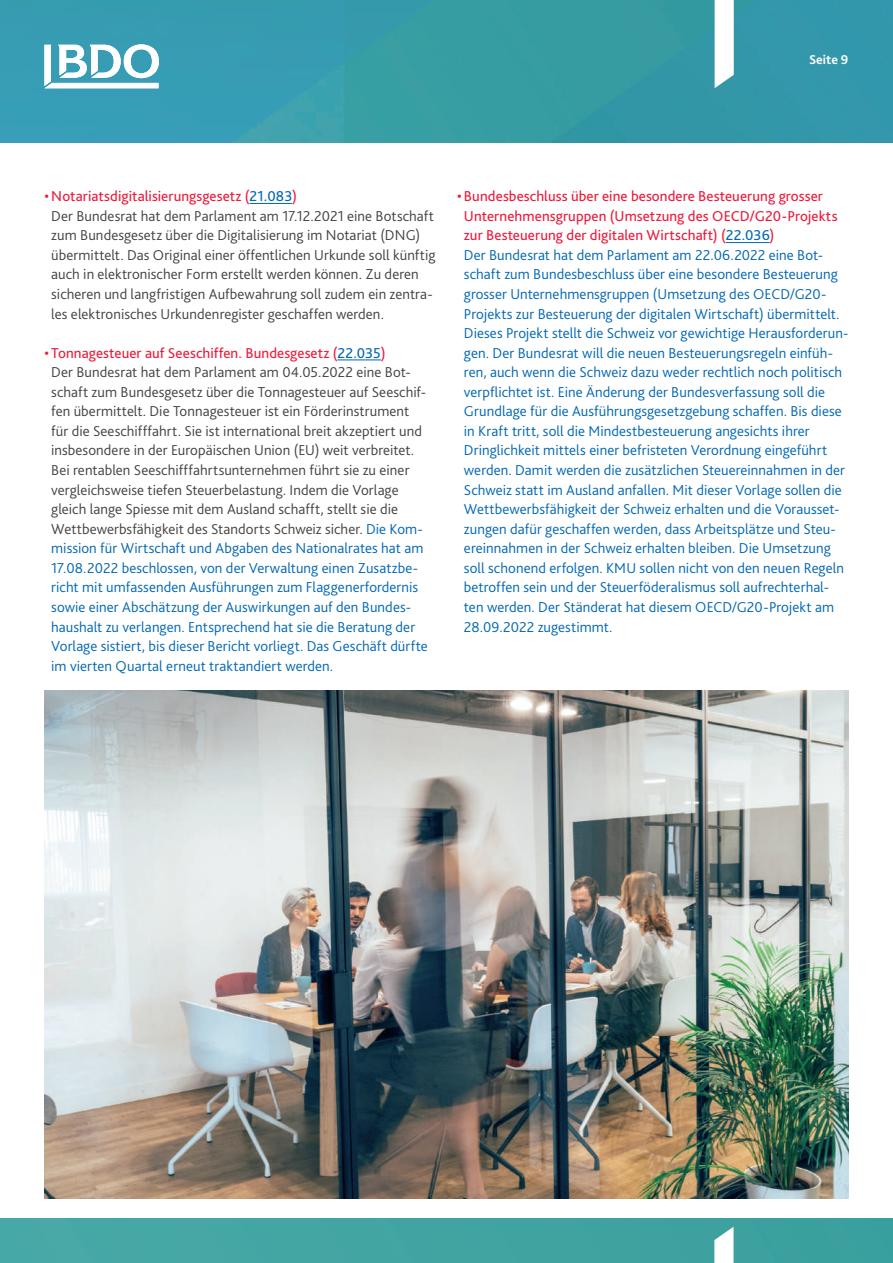
<style>
.page{position:relative;width:893px;height:1263px;background:#fff}
.page>*{position:absolute;margin:0;border:0;box-sizing:border-box;transform-origin:0 0}
.t1{font:300 15px/19.5px "Bliss Pro";letter-spacing:.005em;color:#414140}
.t2{font:300 15px/19.5px "Bliss Pro";letter-spacing:.005em;color:#0166b3}
.t3{font:700 13.5px "Bliss Pro";color:#fff}
.s1{font-weight:400;color:#ed1a3a}
.s2{font-weight:400;color:#0166b3}
.s3{color:#0166b3}
.s4{font-weight:400}
</style>
<div class="page">
<img style="left:0;top:0;width:892px;height:143px">
<div style="left:0;top:1218px;width:892px;height:45px;background:#42a4a1"></div>
<svg style="left:714px;top:1227px;width:19px;height:36px"></svg>
<svg style="left:714px;top:0;width:19px;height:88px"></svg>
<img style="left:44px;top:690px;width:804px;height:509px">
<svg style="left:44px;top:44px;width:115px;height:44px"></svg>
<hr style="left:249px;top:203px;width:43px;height:1px;background:#0166b3">
<hr style="left:337px;top:360px;width:44px;height:1px;background:#0166b3">
<hr style="left:725px;top:242px;width:44px;height:1px;background:#0166b3">
<p class="t3" style="left:809px;top:55px;width:41px">Seite 9</p>
<p class="t1" style="left:51px;top:188px;width:386px;text-indent:-7px"><span class="s1">• Notariatsdigitalisierungsgesetz (</span><span class="s2">21.083</span><span class="s1">)<br></span>Der Bundesrat hat dem Parlament am 17.12.2021 eine Botschaft zum Bundesgesetz über die Digitalisierung im Notariat (DNG) übermittelt. Das Original einer öffentlichen Urkunde soll künftig auch in elektronischer Form erstellt werden können. Zu deren sicheren und langfristigen Aufbewahrung soll zudem ein zentra&shy;les elektronisches Urkundenregister geschaffen werden.</p>
<p class="t1" style="left:51px;top:344px;width:378px;text-indent:-7px"><span class="s1">• Tonnagesteuer auf Seeschiffen. Bundesgesetz (</span><span class="s2">22.035</span><span class="s1">)<br></span>Der Bundesrat hat dem Parlament am 04.05.2022 eine Bot&shy;schaft zum Bundesgesetz über die Tonnagesteuer auf Seeschif&shy;fen übermittelt. Die Tonnagesteuer ist ein Förderinstrument für die Seeschifffahrt. Sie ist international breit akzeptiert und insbesondere in der Europäischen Union (EU) weit verbreitet.<br>Bei rentablen Seeschifffahrtsunternehmen führt sie zu einer vergleichsweise tiefen Steuerbelastung. Indem die Vorlage gleich lange Spiesse mit dem Ausland schafft, stellt sie die Wettbewerbsfähigkeit des Standorts Schweiz sicher. <span class="s3">Die Kom&shy;mission für Wirtschaft und Abgaben des Nationalrates hat am 17.08.2022 beschlossen, von der Verwaltung einen Zusatzbe&shy;richt mit umfassenden Ausführungen zum Flaggenerfordernis sowie einer Abschätzung der Auswirkungen auf den Bundes&shy;haushalt zu verlangen. Entsprechend hat sie die Beratung der Vorlage sistiert, bis dieser Bericht vorliegt. Das Geschäft dürfte im vierten Quartal erneut traktandiert werden.</span></p>
<p class="t2" style="left:464px;top:188px;width:386px;text-indent:-7px"><span class="s1">• Bundesbeschluss über eine besondere Besteuerung grosser Unternehmensgruppen (Umsetzung des OECD/G20-Projekts zur Besteuerung der digitalen Wirtschaft) (</span><span class="s4">22.036</span><span class="s1">)<br></span>Der Bundesrat hat dem Parlament am 22.06.2022 eine Bot&shy;schaft zum Bundesbeschluss über eine besondere Besteuerung grosser Unternehmensgruppen (Umsetzung des OECD/G20- Projekts zur Besteuerung der digitalen Wirtschaft) übermittelt.<br>Dieses Projekt stellt die Schweiz vor gewichtige Herausforderun&shy;gen. Der Bundesrat will die neuen Besteuerungsregeln einfüh&shy;ren, auch wenn die Schweiz dazu weder rechtlich noch politisch verpflichtet ist. Eine Änderung der Bundesverfassung soll die Grundlage für die Ausführungsgesetzgebung schaffen. Bis diese in Kraft tritt, soll die Mindestbesteuerung angesichts ihrer Dringlichkeit mittels einer befristeten Verordnung eingeführt werden. Damit werden die zusätzlichen Steuereinnahmen in der Schweiz statt im Ausland anfallen. Mit dieser Vorlage sollen die Wettbewerbsfähigkeit der Schweiz erhalten und die Vorausset&shy;zungen dafür geschaffen werden, dass Arbeitsplätze und Steu&shy;ereinnahmen in der Schweiz erhalten bleiben. Die Umsetzung soll schonend erfolgen. KMU sollen nicht von den neuen Regeln betroffen sein und der Steuerföderalismus soll aufrechterhal&shy;ten werden. Der Ständerat hat diesem OECD/G20-Projekt am 28.09.2022 zugestimmt.</p>
</div>
